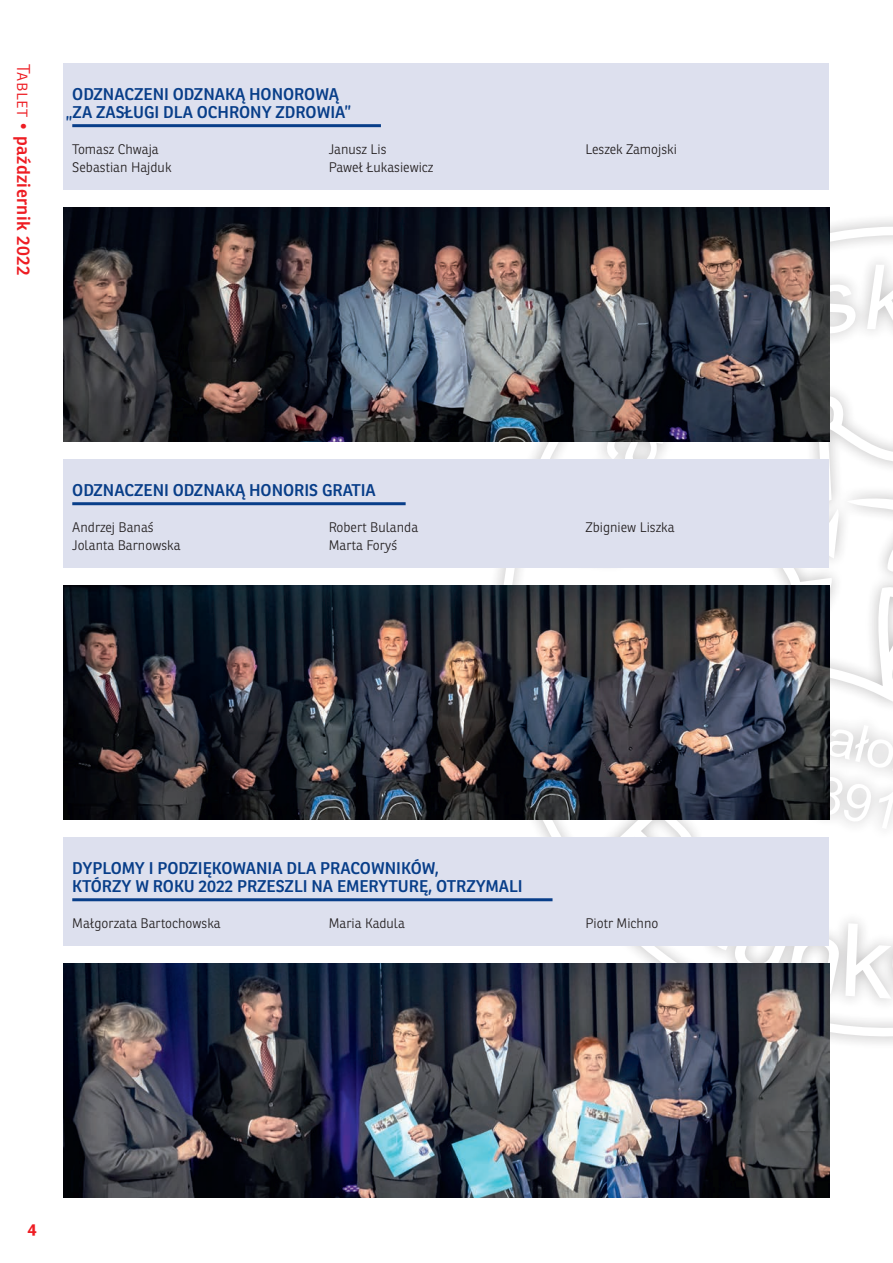
<style>
.page{position:relative;width:893px;height:1263px;background:#fff}
.page>*{position:absolute;margin:0;border:0;box-sizing:border-box;transform-origin:0 0}
.t1{font:600 18px "Ronnia";letter-spacing:.025em;color:#ee1d23}
.t2{font:600 16.5px/18px "Ronnia";color:#083e89;text-align:center}
.t3{font:700 16.5px "Ronnia";color:#ee1d23}
.t4{font:300 13.5px/18px "Ronnia";color:#231f20}
.s1{font-weight:300}
</style>
<div class="page">
<svg style="left:459px;top:207px;width:434px;height:870px"></svg>
<svg style="left:750px;top:561px;width:143px;height:125px"></svg>
<svg style="left:829px;top:686px;width:64px;height:116px"></svg>
<svg style="left:604px;top:802px;width:289px;height:197px"></svg>
<svg style="left:551px;top:265px;width:342px;height:296px"></svg>
<div style="left:64px;top:64px;width:765px;height:126px;background:#dde0ee"></div>
<hr style="left:72px;top:124px;width:309px;height:3px;background:#083e89">
<img style="left:64px;top:208px;width:765px;height:234px">
<div style="left:64px;top:460px;width:765px;height:108px;background:#dde0ee"></div>
<hr style="left:72px;top:502px;width:334px;height:3px;background:#083e89">
<div style="left:64px;top:838px;width:765px;height:108px;background:#dde0ee"></div>
<hr style="left:72px;top:898px;width:480px;height:3px;background:#083e89">
<img style="left:64px;top:586px;width:765px;height:234px">
<img style="left:64px;top:964px;width:765px;height:234px">
<h1 class="t1" style="left:35px;top:64px;width:213px;rotate:90deg"><span class="s1">Tablet •</span> październik 2022</h1>
<p class="t2" style="left:66px;top:85px;width:287px">ODZNACZENI ODZNAKĄ HONOROWĄ „ZA ZASŁUGI DLA OCHRONY ZDROWIA”</p>
<p class="t4" style="left:72px;top:140px;width:101px">Tomasz Chwaja<br>Sebastian Hajduk</p>
<p class="t4" style="left:329px;top:140px;width:106px">Janusz Lis<br>Paweł Łukasiewicz</p>
<p class="t4" style="left:585px;top:140px;width:93px">Leszek Zamojski</p>
<p class="t2" style="left:72px;top:481px;width:305px">ODZNACZENI ODZNAKĄ HONORIS GRATIA</p>
<p class="t4" style="left:72px;top:518px;width:110px">Andrzej Banaś<br>Jolanta Barnowska</p>
<p class="t4" style="left:329px;top:518px;width:91px">Robert Bulanda<br>Marta Foryś</p>
<p class="t4" style="left:585px;top:518px;width:91px">Zbigniew Liszka</p>
<p class="t2" style="left:72px;top:859px;width:452px;text-align:left">DYPLOMY I PODZIĘKOWANIA DLA PRACOWNIKÓW,<br>KTÓRZY W ROKU 2022 PRZESZLI NA EMERYTURĘ, OTRZYMALI</p>
<p class="t4" style="left:72px;top:914px;width:150px">Małgorzata Bartochowska</p>
<p class="t4" style="left:329px;top:914px;width:78px">Maria Kadula</p>
<p class="t4" style="left:585px;top:914px;width:75px">Piotr Michno</p>
<p class="t3" style="left:27px;top:1217px;width:11px">4</p>
</div>
